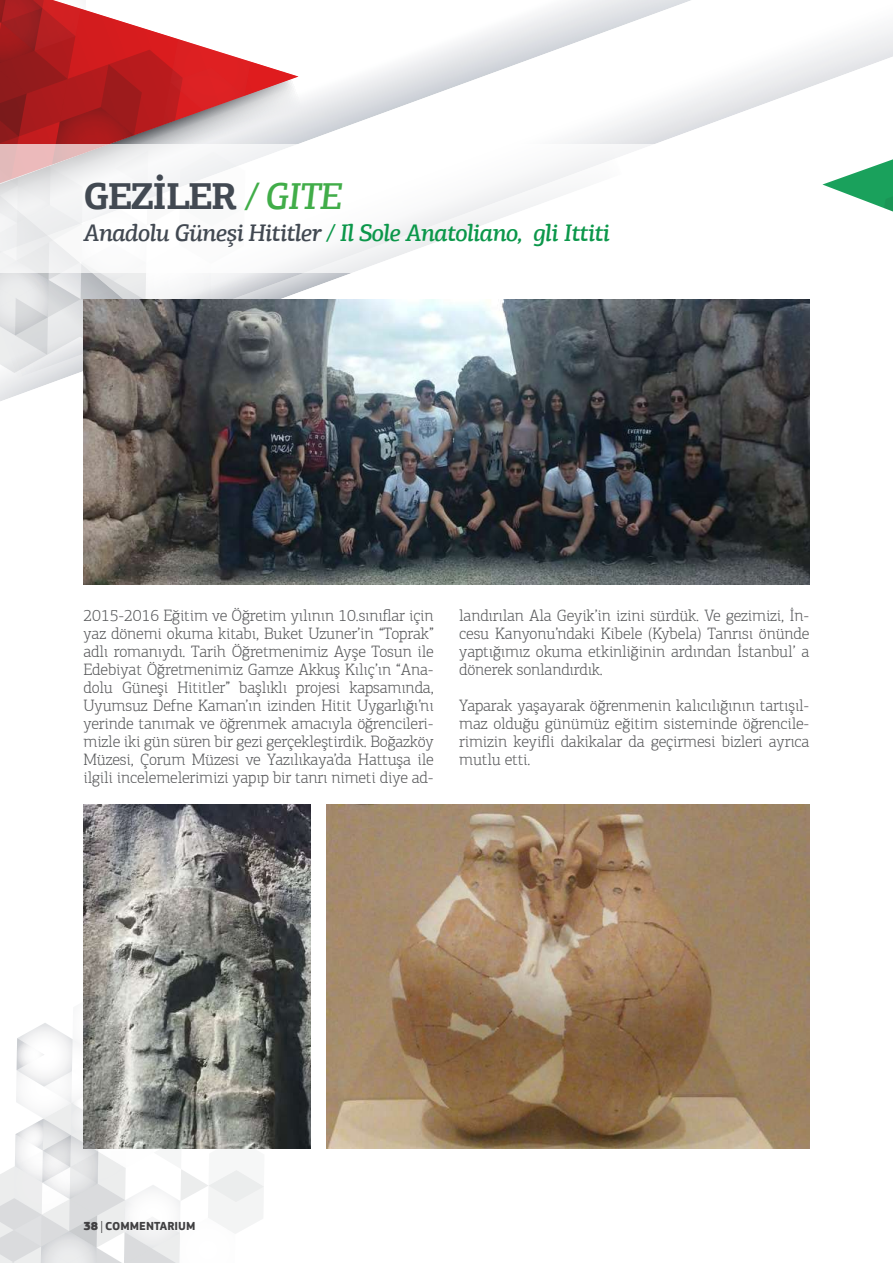
<style>
.page{position:relative;width:893px;height:1263px;background:#fff}
.page>*{position:absolute;margin:0;border:0;box-sizing:border-box;transform-origin:0 0}
.t1{font:700 37.5px "PF Agora Slab Pro";letter-spacing:-.04em;color:#424952}
.t2{font:italic 500 24px "PF Agora Slab Pro";letter-spacing:-.04em;color:#0b974a}
.t3{font:300 16.5px/18px "PF Agora Slab Pro";letter-spacing:-.01em;color:#58595b;text-align:justify}
.t4{font:700 12px "PF Square Sans Pro";color:#414042}
.s1{font-weight:500;font-style:italic;color:#41ad49}
.s2{color:#424952}
.s3{font-weight:900}
.s4{font-family:"Univers LT Std";font-weight:300}
</style>
<div class="page">
<svg style="left:0;top:992px;width:264px;height:271px"></svg>
<svg style="left:622px;top:27px;width:271px;height:354px"></svg>
<svg style="left:0;top:279px;width:622px;height:142px"></svg>
<svg style="left:0;top:0;width:826px;height:279px"></svg>
<svg style="left:822px;top:159px;width:71px;height:52px"></svg>
<svg style="left:0;top:145px;width:778px;height:128px"></svg>
<img style="left:84px;top:804px;width:226px;height:344px">
<img style="left:326px;top:804px;width:483px;height:344px">
<img style="left:84px;top:300px;width:725px;height:285px">
<h1 class="t1" style="left:84px;top:172px;width:260px">GEZİLER <span class="s1">/ GITE</span></h1>
<h2 class="t2" style="left:84px;top:218px;width:528px"><span class="s2">Anadolu Güneşi Hititler</span> / Il Sole Anatoliano, gli Ittiti</h2>
<p class="t3" style="left:84px;top:606px;width:352px">2015-2016 Eğitim ve Öğretim yılının 10.sınıflar için yaz dönemi okuma kitabı, Buket Uzuner’in “Toprak” adlı romanıydı. Tarih Öğretmenimiz Ayşe Tosun ile Edebiyat Öğretmenimiz Gamze Akkuş Kılıç’ın “Ana&shy;dolu Güneşi Hititler” başlıklı projesi kapsamında, Uyumsuz Defne Kaman’ın izinden Hitit Uygarlığı’nı yerinde tanımak ve öğrenmek amacıyla öğrencileri&shy;mizle iki gün süren bir gezi gerçekleştirdik. Boğazköy Müzesi, Çorum Müzesi ve Yazılıkaya’da Hattuşa ile ilgili incelemelerimizi yapıp bir tanrı nimeti diye ad-</p>
<p class="t3" style="left:459px;top:606px;width:352px">landırılan Ala Geyik’in izini sürdük. Ve gezimizi, İn&shy;cesu Kanyonu’ndaki Kibele (Kybela) Tanrısı önünde yaptığımız okuma etkinliğinin ardından İstanbul’ a dönerek sonlandırdık.</p>
<p class="t3" style="left:459px;top:696px;width:352px">Yaparak yaşayarak öğrenmenin kalıcılığının tartışıl&shy;maz olduğu günümüz eğitim sisteminde öğrencile&shy;rimizin keyifli dakikalar da geçirmesi bizleri ayrıca mutlu etti.</p>
<p class="t4" style="left:84px;top:1219px;width:114px"><span class="s3">38</span> <span class="s4">|</span> COMMENTARIUM</p>
</div>
